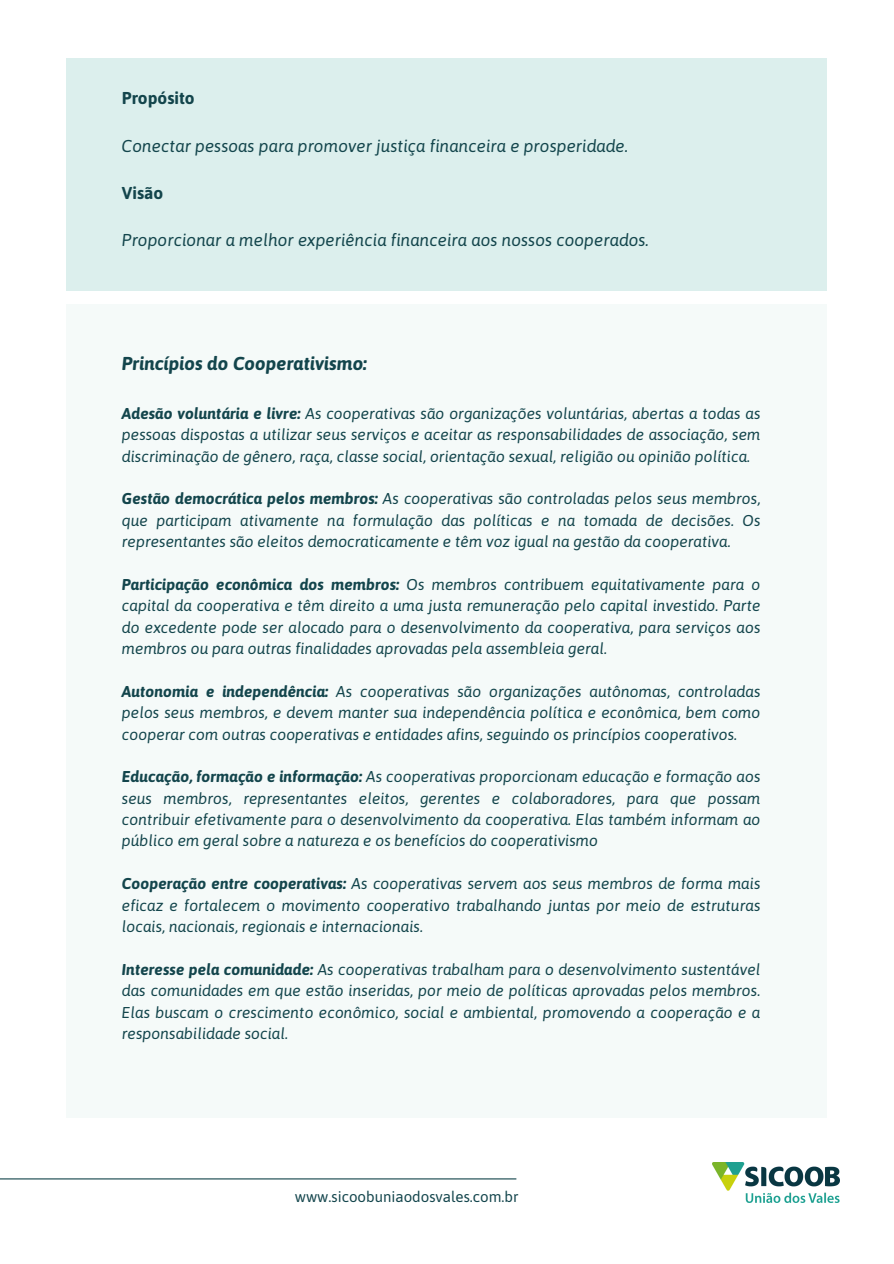
<style>
.page{position:relative;width:894px;height:1264px;background:#fff}
.page>*{position:absolute;margin:0;border:0;box-sizing:border-box;transform-origin:0 0}
.t1{font:italic 700 18.75px "Asap";color:#13454c}
.t2{font:italic 17.25px "Asap";color:#13454c}
.t3{font:700 17.25px "Asap";color:#13454c}
.t4{font:italic 15.75px/21.3px "Asap";color:#13454c;text-align:justify}
.t5{font:15px "Asap";color:#13454c}
.s1{font-weight:700}
</style>
<div class="page">
<hr style="left:0;top:1178px;width:516px;height:1px;background:#13454c">
<img style="left:712px;top:1162px;width:127px;height:40px">
<div style="left:66px;top:303px;width:760px;height:814px;background:#f5faf9"></div>
<div style="left:66px;top:58px;width:760px;height:232px;background:#dcefed"></div>
<p class="t3" style="left:122px;top:88px;width:74px">Propósito</p>
<p class="t2" style="left:122px;top:136px;width:507px">Conectar pessoas para promover justiça financeira e prosperidade.</p>
<p class="t3" style="left:122px;top:183px;width:43px">Visão</p>
<p class="t2" style="left:122px;top:230px;width:528px">Proporcionar a melhor experiência financeira aos nossos cooperados.</p>
<h2 class="t1" style="left:122px;top:353px;width:246px">Princípios do Cooperativismo:</h2>
<h1 class="t4" style="left:122px;top:402px;width:640px"><span class="s1">Adesão voluntária e livre:</span> As cooperativas são organizações voluntárias, abertas a todas as pessoas dispostas a utilizar seus serviços e aceitar as responsabilidades de associação, sem discriminação de gênero, raça, classe social, orientação sexual, religião ou opinião política.</h1>
<h2 class="t4" style="left:122px;top:488px;width:640px"><span class="s1">Gestão democrática pelos membros:</span> As cooperativas são controladas pelos seus membros, que participam ativamente na formulação das políticas e na tomada de decisões. Os representantes são eleitos democraticamente e têm voz igual na gestão da cooperativa.</h2>
<h1 class="t4" style="left:122px;top:573px;width:640px"><span class="s1">Participação econômica dos membros:</span> Os membros contribuem equitativamente para o capital da cooperativa e têm direito a uma justa remuneração pelo capital investido. Parte do excedente pode ser alocado para o desenvolvimento da cooperativa, para serviços aos membros ou para outras finalidades aprovadas pela assembleia geral.</h1>
<p class="t4" style="left:122px;top:680px;width:640px"><span class="s1">Autonomia e independência:</span> As cooperativas são organizações autônomas, controladas pelos seus membros, e devem manter sua independência política e econômica, bem como cooperar com outras cooperativas e entidades afins, seguindo os princípios cooperativos.</p>
<p class="t4" style="left:122px;top:766px;width:640px"><span class="s1">Educação, formação e informação:</span> As cooperativas proporcionam educação e formação aos seus membros, representantes eleitos, gerentes e colaboradores, para que possam contribuir efetivamente para o desenvolvimento da cooperativa. Elas também informam ao público em geral sobre a natureza e os benefícios do cooperativismo</p>
<p class="t4" style="left:122px;top:872px;width:640px"><span class="s1">Cooperação entre cooperativas:</span> As cooperativas servem aos seus membros de forma mais eficaz e fortalecem o movimento cooperativo trabalhando juntas por meio de estruturas locais, nacionais, regionais e internacionais.</p>
<p class="t4" style="left:122px;top:958px;width:640px"><span class="s1">Interesse pela comunidade:</span> As cooperativas trabalham para o desenvolvimento sustentável das comunidades em que estão inseridas, por meio de políticas aprovadas pelos membros.<br>Elas buscam o crescimento econômico, social e ambiental, promovendo a cooperação e a responsabilidade social.</p>
<p class="t5" style="left:295px;top:1187px;width:225px">www.sicoobuniaodosvales.com.br</p>
</div>
